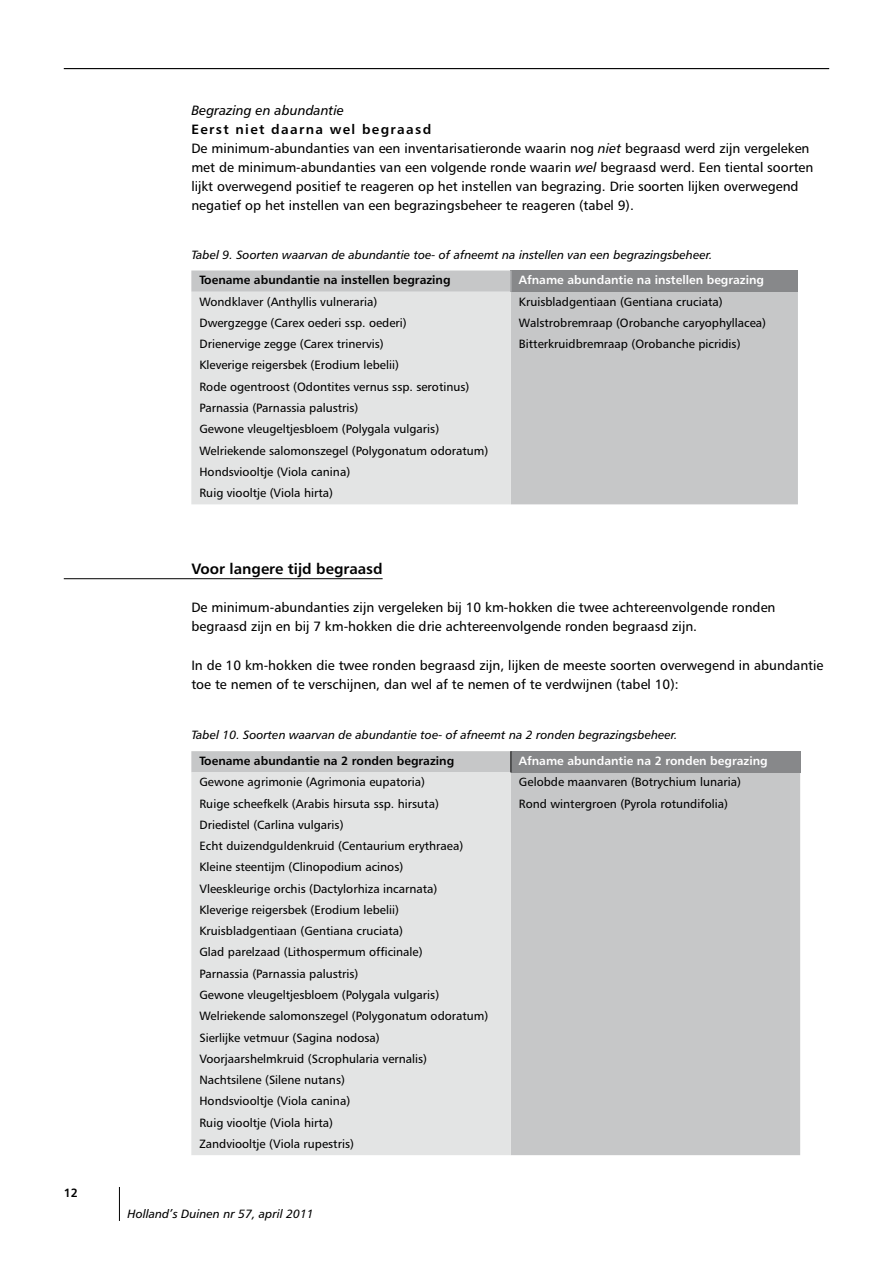
<style>
.page{position:relative;width:893px;height:1263px;background:#fff}
.page>*{position:absolute;margin:0;border:0;box-sizing:border-box;transform-origin:0 0}
.t1{font:15px "Humanist 777 BT Bold B";color:#000}
.t2{font:13.5px/19.2px "Humanist 777 BT Roman B";color:#000}
.t3{font:13.5px "Humanist 777 BT Bold B";letter-spacing:.1em;color:#000}
.t4{font:13.5px "Humanist 777 BT Italic B";color:#000}
.t5{font:12px/21.3px "Humanist 777 BT Roman B";color:#000}
.t6{font:12px "Humanist 777 BT Italic B";color:#000}
.t7{font:12px "Humanist 777 BT Bold B";color:#000}
.t8{font:12px "Humanist 777 BT Bold B";color:#fff}
.s1{font-family:"Humanist 777 BT Italic B"}
</style>
<div class="page">
<hr style="left:64px;top:68px;width:765px;height:1px;background:#000">
<hr style="left:119px;top:1187px;width:1px;height:34px;background:#000">
<hr style="left:64px;top:578px;width:319px;height:1px;background:#000">
<div style="left:191px;top:270px;width:607px;height:234px;background:#c6c7c8"></div>
<div style="left:511px;top:270px;width:287px;height:22px;background:#87888a"></div>
<div style="left:191px;top:292px;width:320px;height:212px;background:#e3e4e4"></div>
<svg style="left:510px;top:270px;width:1px;height:22px"></svg>
<div style="left:191px;top:751px;width:609px;height:404px;background:#c6c7c8"></div>
<div style="left:511px;top:751px;width:289px;height:21px;background:#87888a"></div>
<div style="left:191px;top:772px;width:320px;height:383px;background:#e3e4e4"></div>
<svg style="left:510px;top:751px;width:1px;height:21px"></svg>
<p class="t7" style="left:64px;top:1185px;width:16px">12</p>
<p class="t4" style="left:191px;top:102px;width:154px">Begrazing en abundantie</p>
<p class="t3" style="left:191px;top:121px;width:241px">Eerst niet daarna wel begraasd</p>
<p class="t2" style="left:191px;top:139px;width:624px">De minimum-abundanties van een inventarisatieronde waarin nog <span class="s1">niet</span> begraasd werd zijn vergeleken met de minimum-abundanties van een volgende ronde waarin <span class="s1">wel</span> begraasd werd. Een tiental soorten lijkt overwegend positief te reageren op het instellen van begrazing. Drie soorten lijken overwegend negatief op het instellen van een begrazingsbeheer te reageren (tabel 9).</p>
<p class="t6" style="left:191px;top:247px;width:523px">Tabel 9. Soorten waarvan de abundantie toe- of afneemt na instellen van een begrazingsbeheer.</p>
<p class="t7" style="left:199px;top:273px;width:253px">Toename abundantie na instellen begrazing</p>
<p class="t8" style="left:519px;top:273px;width:247px">Afname abundantie na instellen begrazing</p>
<p class="t5" style="left:199px;top:291px;width:180px">Wondklaver (Anthyllis vulneraria)</p>
<p class="t5" style="left:519px;top:291px;width:205px">Kruisbladgentiaan (Gentiana cruciata)</p>
<p class="t5" style="left:199px;top:312px;width:209px">Dwergzegge (Carex oederi ssp. oederi)</p>
<p class="t5" style="left:519px;top:312px;width:249px">Walstrobremraap (Orobanche caryophyllacea)</p>
<p class="t5" style="left:199px;top:333px;width:186px">Drienervige zegge (Carex trinervis)</p>
<p class="t5" style="left:519px;top:333px;width:223px">Bitterkruidbremraap (Orobanche picridis)</p>
<p class="t5" style="left:199px;top:354px;width:290px">Kleverige reigersbek (Erodium lebelii)<br>Rode ogentroost (Odontites vernus ssp. serotinus)<br>Parnassia (Parnassia palustris)<br>Gewone vleugeltjesbloem (Polygala vulgaris)<br>Welriekende salomonszegel (Polygonatum odoratum)<br>Hondsviooltje (Viola canina)<br>Ruig viooltje (Viola hirta)</p>
<p class="t1" style="left:191px;top:559px;width:193px">Voor langere tijd begraasd</p>
<p class="t2" style="left:191px;top:598px;width:586px">De minimum-abundanties zijn vergeleken bij 10 km-hokken die twee achtereenvolgende ronden begraasd zijn en bij 7 km-hokken die drie achtereenvolgende ronden begraasd zijn.</p>
<p class="t2" style="left:191px;top:655px;width:634px">In de 10 km-hokken die twee ronden begraasd zijn, lijken de meeste soorten overwegend in abundantie toe te nemen of te verschijnen, dan wel af te nemen of te verdwijnen (tabel 10):</p>
<p class="t6" style="left:191px;top:727px;width:488px">Tabel 10. Soorten waarvan de abundantie toe- of afneemt na 2 ronden begrazingsbeheer.</p>
<p class="t7" style="left:199px;top:753px;width:256px">Toename abundantie na 2 ronden begrazing</p>
<p class="t8" style="left:519px;top:753px;width:250px">Afname abundantie na 2 ronden begrazing</p>
<p class="t5" style="left:199px;top:771px;width:227px">Gewone agrimonie (Agrimonia eupatoria)</p>
<p class="t5" style="left:519px;top:771px;width:223px">Gelobde maanvaren (Botrychium lunaria)</p>
<p class="t5" style="left:199px;top:792px;width:241px">Ruige scheefkelk (Arabis hirsuta ssp. hirsuta)</p>
<p class="t5" style="left:519px;top:792px;width:210px">Rond wintergroen (Pyrola rotundifolia)</p>
<p class="t5" style="left:199px;top:814px;width:290px">Driedistel (Carlina vulgaris)<br>Echt duizendguldenkruid (Centaurium erythraea)<br>Kleine steentijm (Clinopodium acinos)<br>Vleeskleurige orchis (Dactylorhiza incarnata)<br>Kleverige reigersbek (Erodium lebelii)<br>Kruisbladgentiaan (Gentiana cruciata)<br>Glad parelzaad (Lithospermum officinale)<br>Parnassia (Parnassia palustris)<br>Gewone vleugeltjesbloem (Polygala vulgaris)<br>Welriekende salomonszegel (Polygonatum odoratum)<br>Sierlijke vetmuur (Sagina nodosa)<br>Voorjaarshelmkruid (Scrophularia vernalis)<br>Nachtsilene (Silene nutans)<br>Hondsviooltje (Viola canina)<br>Ruig viooltje (Viola hirta)<br>Zandviooltje (Viola rupestris)</p>
<p class="t6" style="left:128px;top:1206px;width:188px">Holland’s Duinen nr 57, april 2011</p>
</div>
